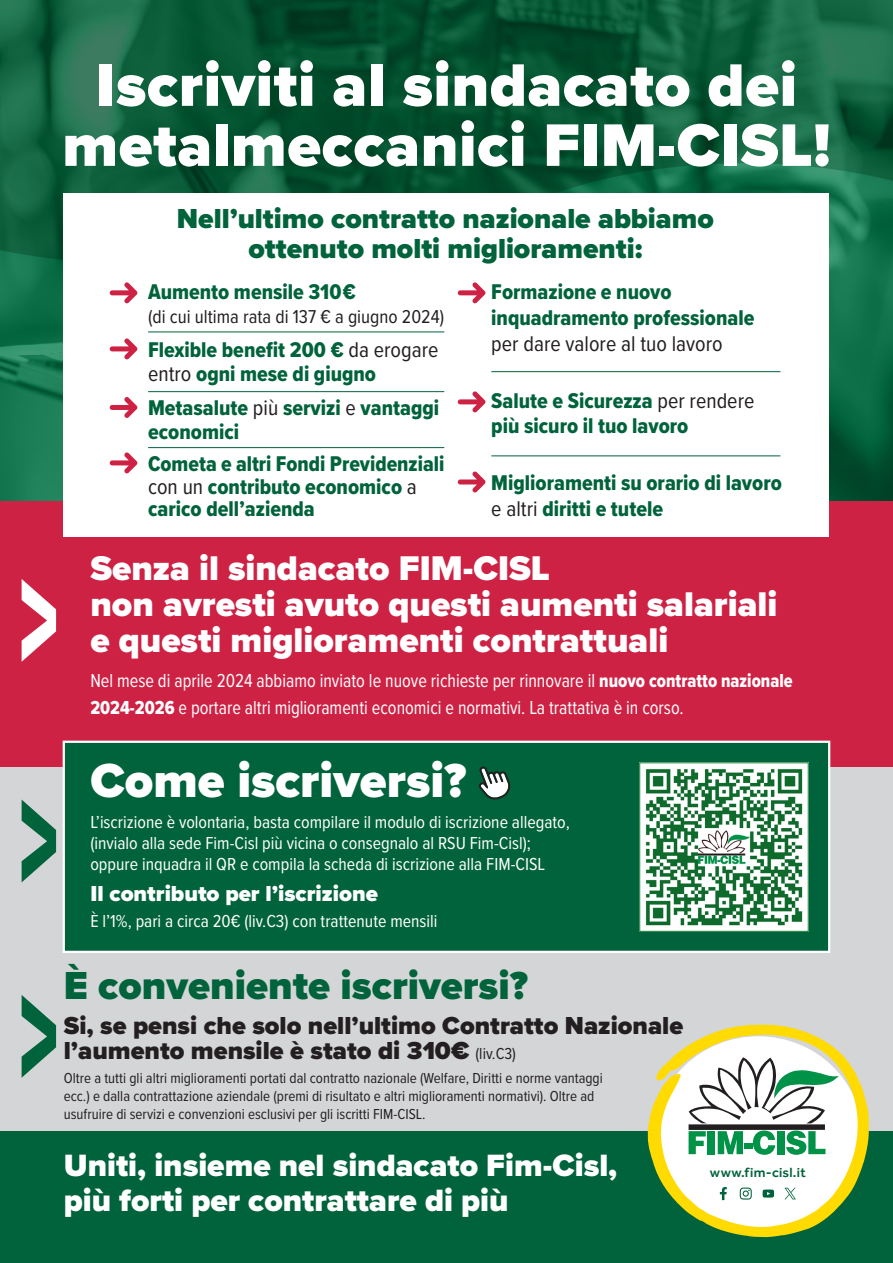
<style>
.page{position:relative;width:893px;height:1263px;background:#fff}
.page>*{position:absolute;margin:0;border:0;box-sizing:border-box;transform-origin:0 0}
.t1{font:900 62.25px/60px "Proxima Nova";letter-spacing:.01em;color:#fff;text-align:center}
.t2{font:900 49.5px "Proxima Nova";color:#fff}
.t3{font:900 40.5px "Proxima Nova";color:#00633b}
.t4{font:900 35.55px/36px "Proxima Nova";color:#fff}
.t5{font:900 31.95px "Proxima Nova";color:#fff}
.t6{font:900 28.5px/30px "Proxima Nova";color:#00633b;text-align:center}
.t7{font:900 25.5px/25.5px "Proxima Nova";color:#231f20}
.t8{font:900 22.5px "Proxima Nova";color:#fff}
.t9{font:22.05px/25.7px "Proxima Nova Cond Extrabld";color:#00633b}
.t10{font:19.5px/27px "Proxima Nova Cond";color:#fff;scale:.94 1}
.t11{font:19.35px "Proxima Nova Cond";color:#231f20}
.t12{font:18px/21px "Proxima Nova Cond";color:#fff}
.t13{font:15px/18px "Proxima Nova Cond";color:#231f20}
.t14{font:600 13.65px "Effra CC";letter-spacing:.02em;color:#00633b}
.s1{font-family:"Proxima Nova Cond";color:#231f20}
.s2{font-family:"Proxima Nova Cond Extrabld"}
.s3{font-family:"Proxima Nova Cond";font-weight:400;font-size:16.5px}
</style>
<div class="page">
<div style="left:0;top:741px;width:893px;height:445px;background:#d4d5d7"></div>
<div style="left:0;top:493px;width:893px;height:273px;background:#ce2245"></div>
<img style="left:0;top:268px;width:893px;height:232px">
<div style="left:63px;top:741px;width:767px;height:212px;background:#00633b;border:2px solid #fff"></div>
<img style="left:641px;top:764px;width:166px;height:166px">
<div style="left:639px;top:762px;width:170px;height:170px;border:1px solid #248540"></div>
<svg style="left:479px;top:766px;width:32px;height:34px"></svg>
<svg style="left:22px;top:800px;width:34px;height:82px"></svg>
<svg style="left:0;top:0;width:893px;height:268px;background:#0c5c39"></svg>
<div style="left:0;top:1131px;width:893px;height:132px;background:#00633b"></div>
<svg style="left:647px;top:1024px;width:222px;height:213px"></svg>
<svg style="left:22px;top:995px;width:34px;height:83px"></svg>
<svg style="left:22px;top:579px;width:34px;height:83px"></svg>
<div style="left:64px;top:193px;width:765px;height:344px;background:#fff"></div>
<svg style="left:110px;top:282px;width:27px;height:21px"></svg>
<svg style="left:110px;top:338px;width:27px;height:21px"></svg>
<svg style="left:110px;top:397px;width:27px;height:21px"></svg>
<svg style="left:110px;top:452px;width:27px;height:21px"></svg>
<svg style="left:458px;top:282px;width:27px;height:21px"></svg>
<svg style="left:458px;top:391px;width:27px;height:21px"></svg>
<svg style="left:458px;top:471px;width:27px;height:21px"></svg>
<hr style="left:148px;top:332px;width:296px;height:1px;background:#00633b">
<hr style="left:148px;top:391px;width:296px;height:1px;background:#00633b">
<hr style="left:491px;top:371px;width:289px;height:1px;background:#00633b">
<hr style="left:491px;top:456px;width:289px;height:1px;background:#00633b">
<hr style="left:148px;top:447px;width:296px;height:1px;background:#00633b">
<p class="t1" style="left:62px;top:55px;width:770px">Iscriviti al sindacato dei metalmeccanici FIM-CISL!</p>
<p class="t6" style="left:177px;top:204px;width:538px">Nell’ultimo contratto nazionale abbiamo ottenuto molti miglioramenti:</p>
<p class="t9" style="left:148px;top:279px;width:209px">Aumento mensile 310 €</p>
<p class="t11" style="left:148px;top:302px;width:297px">(di cui ultima rata di 137 € a giugno 2024)</p>
<p class="t9" style="left:148px;top:337px;width:292px;line-height:24px">Flexible benefit 200 € <span class="s1">da erogare entro</span> ogni mese di giugno</p>
<p class="t9" style="left:148px;top:395px;width:293px;line-height:24px">Metasalute <span class="s1">più</span> servizi <span class="s1">e</span> vantaggi economici</p>
<p class="t9" style="left:148px;top:452px;width:298px;line-height:22.5px">Cometa e altri Fondi Previdenziali <span class="s1">con un</span> contributo economico <span class="s1">a </span>carico dell’azienda</p>
<p class="t9" style="left:491px;top:279px;width:265px">Formazione e nuovo inquadramento professionale <span class="s1">per dare valore al tuo lavoro</span></p>
<p class="t9" style="left:491px;top:387px;width:265px">Salute e Sicurezza <span class="s1">per rendere </span>più sicuro il tuo lavoro</p>
<p class="t9" style="left:491px;top:470px;width:292px">Miglioramenti su orario di lavoro <span class="s1">e altri</span> diritti e tutele</p>
<p class="t4" style="left:90px;top:550px;width:689px">Senza il sindacato FIM-CISL<br>non avresti avuto questi aumenti salariali e questi miglioramenti contrattuali</p>
<p class="t10" style="left:90px;top:667px;width:749px">Nel mese di aprile 2024 abbiamo inviato le nuove richieste per rinnovare il <span class="s2">nuovo contratto nazionale<br>2024-2026</span> e portare altri miglioramenti economici e normativi. La trattativa è in corso.</p>
<p class="t2" style="left:90px;top:744px;width:378px">Come iscriversi?</p>
<p class="t12" style="left:90px;top:811px;width:481px">L’iscrizione è volontaria, basta compilare il modulo di iscrizione allegato, (invialo alla sede Fim-Cisl più vicina o consegnalo al RSU Fim-Cisl);</p>
<p class="t12" style="left:90px;top:853px;width:456px">oppure inquadra il QR e compila la scheda di iscrizione alla FIM-CISL</p>
<p class="t8" style="left:90px;top:877px;width:289px">Il contributo per l’iscrizione</p>
<p class="t12" style="left:90px;top:910px;width:349px">È l’1%, pari a circa 20€ (liv.C3) con trattenute mensili</p>
<p class="t3" style="left:64px;top:956px;width:466px">È conveniente iscriversi?</p>
<p class="t7" style="left:64px;top:1012px;width:621px">Si, se pensi che solo nell’ultimo Contratto Nazionale l’aumento mensile è stato di 310€ <span class="s3">(liv.C3)</span></p>
<p class="t13" style="left:64px;top:1068px;width:541px">Oltre a tutti gli altri miglioramenti portati dal contratto nazionale (Welfare, Diritti e norme vantaggi ecc.) e dalla contrattazione aziendale (premi di risultato e altri miglioramenti normativi). Oltre ad usufruire di servizi e convenzioni esclusivi per gli iscritti FIM-CISL.</p>
<p class="t5" style="left:64px;top:1142px;width:555px">Uniti, insieme nel sindacato Fim-Cisl,</p>
<p class="t5" style="left:64px;top:1176px;width:446px">più forti per contrattare di più</p>
<p class="t14" style="left:710px;top:1164px;width:97px">www.fim-cisl.it</p>
</div>
